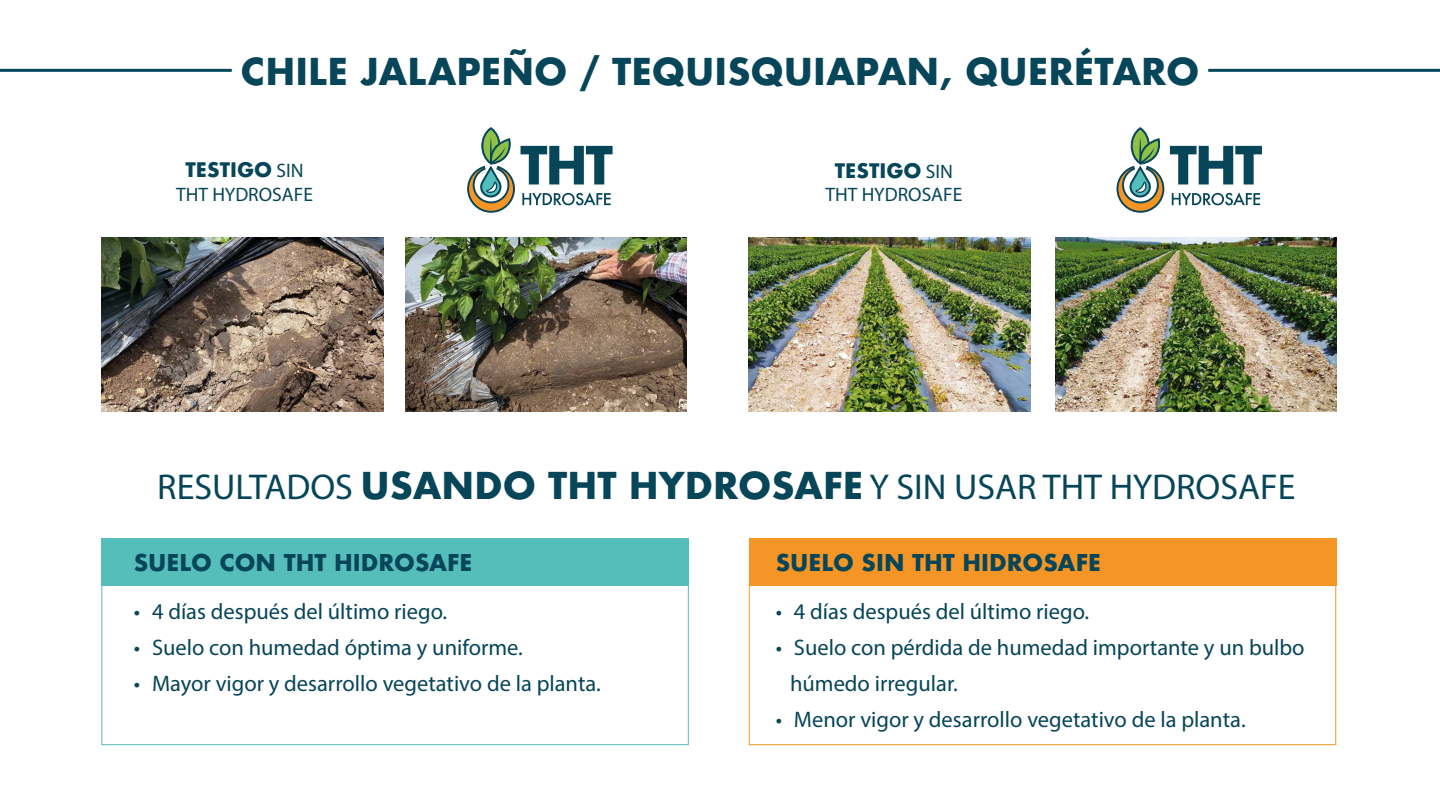
<style>
.page{position:relative;width:1440px;height:810px;background:#fff}
.page>*{position:absolute;margin:0;border:0;box-sizing:border-box;transform-origin:0 0}
.t1{font:36px "Myriad Pro";color:#074559}
.t2{font:700 36px "Futura";color:#074559}
.t3{font:22.5px/36px "Myriad Pro";color:#074559}
.t4{font:700 22.5px "Futura";color:#074559}
.t5{font:19.5px "Myriad Pro";color:#074559}
.t6{font:700 19.5px "Futura";color:#074559}
.s1{font-family:"Myriad Pro";font-weight:400}
.s2{font-family:"Futura";font-weight:700}
</style>
<div class="page">
<div style="left:101px;top:538px;width:588px;height:47px;background:#55bdba"></div>
<div style="left:749px;top:538px;width:587px;height:47px;background:#f49525"></div>
<div style="left:101px;top:585px;width:588px;height:160px;border:1px solid #55bdba"></div>
<div style="left:749px;top:585px;width:587px;height:160px;border:1px solid #f49525"></div>
<img style="left:101px;top:238px;width:282px;height:174px">
<img style="left:405px;top:238px;width:281px;height:174px">
<img style="left:749px;top:238px;width:282px;height:174px">
<img style="left:1055px;top:238px;width:281px;height:174px">
<svg style="left:522px;top:192px;width:89px;height:13px"></svg>
<svg style="left:521px;top:146px;width:92px;height:38px"></svg>
<svg style="left:467px;top:127px;width:48px;height:86px"></svg>
<svg style="left:1172px;top:192px;width:88px;height:13px"></svg>
<svg style="left:1170px;top:146px;width:92px;height:38px"></svg>
<svg style="left:1117px;top:127px;width:47px;height:86px"></svg>
<hr style="left:0;top:69px;width:232px;height:3px;background:#074559">
<hr style="left:1208px;top:69px;width:232px;height:3px;background:#074559">
<h1 class="t2" style="left:240px;top:46px;width:961px">CHILE JALAPEÑO / TEQUISQUIAPAN, QUERÉTARO</h1>
<p class="t6" style="left:186px;top:156px;width:119px">TESTIGO <span class="s1">SIN</span></p>
<p class="t5" style="left:176px;top:182px;width:138px">THT HYDROSAFE</p>
<p class="t6" style="left:835px;top:157px;width:119px">TESTIGO <span class="s1">SIN</span></p>
<p class="t5" style="left:825px;top:183px;width:138px">THT HYDROSAFE</p>
<h1 class="t1" style="left:157px;top:465px;width:1140px">RESULTADOS <span class="s2">USANDO THT HYDROSAFE</span> Y SIN USAR THT HYDROSAFE</h1>
<p class="t4" style="left:134px;top:547px;width:340px">SUELO CON THT HIDROSAFE</p>
<p class="t3" style="left:134px;top:593px;width:315px">• 4 días después del último riego.</p>
<p class="t3" style="left:134px;top:629px;width:391px">• Suelo con humedad óptima y uniforme.</p>
<p class="t3" style="left:134px;top:665px;width:469px">• Mayor vigor y desarrollo vegetativo de la planta.</p>
<p class="t4" style="left:776px;top:547px;width:327px">SUELO SIN THT HIDROSAFE</p>
<p class="t3" style="left:776px;top:593px;width:315px">• 4 días después del último riego.</p>
<p class="t3" style="left:790px;top:629px;width:516px;text-indent:-14px">• Suelo con pérdida de humedad importante y un bulbo húmedo irregular.</p>
<p class="t3" style="left:776px;top:701px;width:471px">• Menor vigor y desarrollo vegetativo de la planta.</p>
</div>
